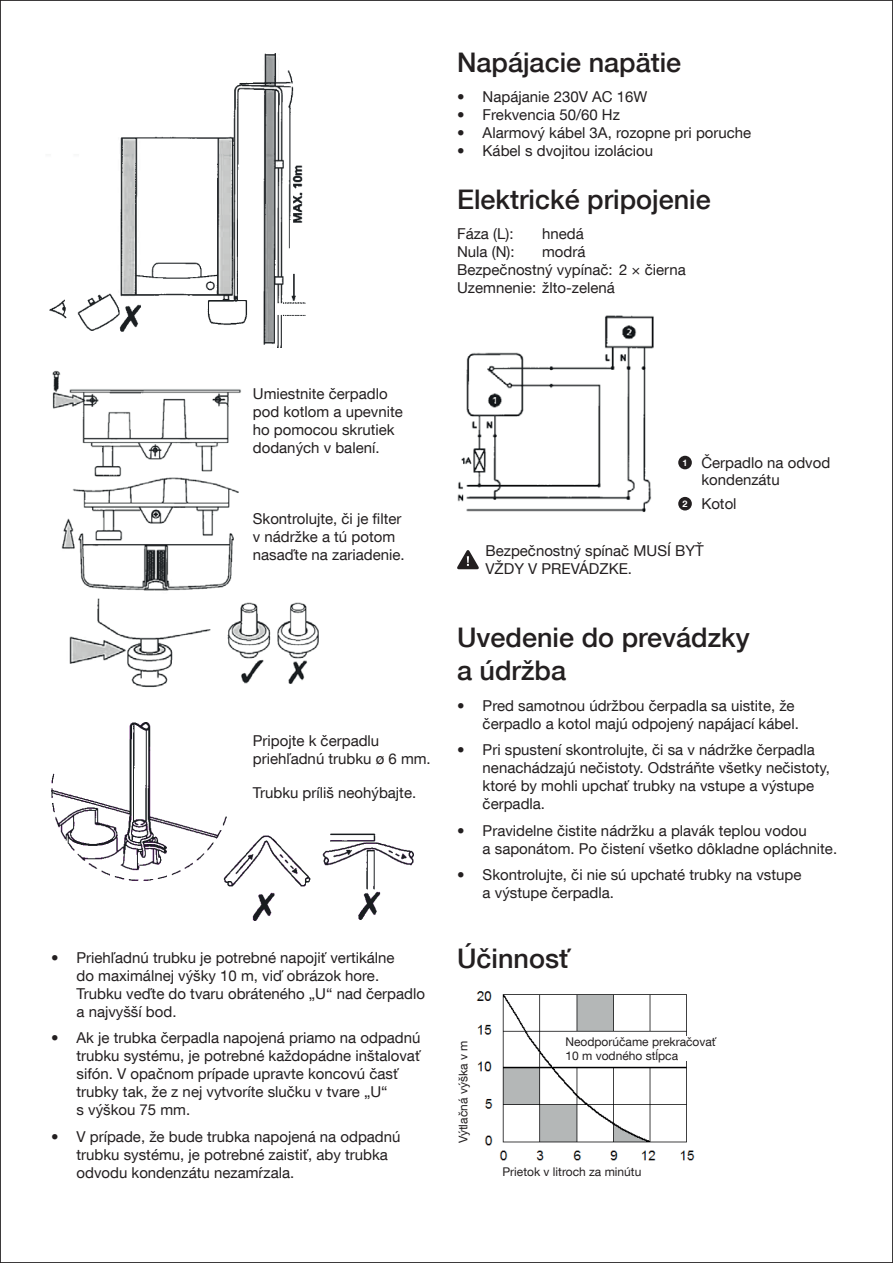
<style>
.page{position:relative;width:893px;height:1263px;background:#fff}
.page>*{position:absolute;margin:0;border:0;box-sizing:border-box;transform-origin:0 0}
.t1{font:500 27px/32.4px "Helvetica Neue LT Com";color:#231f20}
.t2{font:15px/18px "Helvetica Neue LT Com";color:#231f20}
.t3{font:12px/13.5px "Helvetica Neue LT Com";color:#231f20}
.t4{font:700 9px "Helvetica Neue LT Com";color:#fff}
</style>
<div class="page">
<img style="left:49px;top:53px;width:257px;height:295px">
<img style="left:457px;top:315px;width:197px;height:197px">
<div style="left:678px;top:456px;width:14px;height:13px;background:#231f20;border-radius:50%"></div>
<div style="left:678px;top:497px;width:14px;height:13px;background:#231f20;border-radius:50%"></div>
<svg style="left:457px;top:550px;width:22px;height:19px"></svg>
<img style="left:476px;top:991px;width:219px;height:170px">
<div style="left:678px;top:1036px;width:18px;height:25px;background:#fff"></div>
<img style="left:52px;top:370px;width:267px;height:318px">
<img style="left:51px;top:723px;width:363px;height:197px">
<p class="t1" style="left:457px;top:46px;width:226px">Napájacie napätie</p>
<p class="t2" style="left:457px;top:88px;width:192px">• Napájanie 230V AC 16W</p>
<p class="t2" style="left:457px;top:106px;width:164px">• Frekvencia 50/60 Hz</p>
<p class="t2" style="left:457px;top:124px;width:296px">• Alarmový kábel 3A, rozopne pri poruche</p>
<p class="t2" style="left:457px;top:142px;width:198px">• Kábel s dvojitou izoláciou</p>
<p class="t1" style="left:457px;top:183px;width:255px">Elektrické pripojenie</p>
<p class="t2" style="left:457px;top:225px;width:58px">Fáza (L):</p>
<p class="t2" style="left:542px;top:225px;width:43px">hnedá</p>
<p class="t2" style="left:457px;top:243px;width:59px">Nula (N):</p>
<p class="t2" style="left:542px;top:243px;width:45px">modrá</p>
<p class="t2" style="left:457px;top:261px;width:230px">Bezpečnostný vypínač: 2 × čierna</p>
<p class="t2" style="left:457px;top:279px;width:159px">Uzemnenie: žlto-zelená</p>
<p class="t2" style="left:253px;top:384px;width:152px">Umiestnite čerpadlo pod kotlom a upevnite ho pomocou skrutiek dodaných v balení.</p>
<p class="t2" style="left:253px;top:509px;width:153px">Skontrolujte, či je filter v nádržke a tú potom nasaďte na zariadenie.</p>
<p class="t2" style="left:253px;top:732px;width:128px">Pripojte k čerpadlu</p>
<p class="t2" style="left:253px;top:750px;width:179px">priehľadnú trubku ø 6 mm.</p>
<p class="t2" style="left:253px;top:784px;width:165px">Trubku príliš neohýbajte.</p>
<p class="t2" style="left:77px;top:948px;width:350px;text-indent:-26px">• Priehľadnú trubku je potrebné napojiť vertikálne<br>do maximálnej výšky 10 m, viď obrázok hore.<br>Trubku veďte do tvaru obráteného „U“ nad čerpadlo a najvyšší bod.</p>
<p class="t2" style="left:77px;top:1029px;width:345px;text-indent:-26px">• Ak je trubka čerpadla napojená priamo na odpadnú trubku systému, je potrebné každopádne inštalovať sifón. V opačnom prípade upravte koncovú časť trubky tak, že z nej vytvoríte slučku v tvare „U“<br>s výškou 75 mm.</p>
<p class="t2" style="left:77px;top:1127px;width:325px;text-indent:-26px">• V prípade, že bude trubka napojená na odpadnú trubku systému, je potrebné zaistiť, aby trubka odvodu kondenzátu nezamŕzala.</p>
<p class="t2" style="left:701px;top:454px;width:130px;line-height:16.5px">Čerpadlo na odvod kondenzátu</p>
<p class="t4" style="left:682px;top:457px;width:7px">1</p>
<p class="t4" style="left:682px;top:498px;width:7px">2</p>
<p class="t2" style="left:701px;top:495px;width:37px">Kotol</p>
<p class="t2" style="left:485px;top:541px;width:220px">Bezpečnostný spínač MUSÍ BYŤ<br>VŽDY V PREVÁDZKE.</p>
<p class="t1" style="left:457px;top:621px;width:294px">Uvedenie do prevádzky a údržba</p>
<p class="t2" style="left:457px;top:696px;width:343px;text-align:right">• Pred samotnou údržbou čerpadla sa uistite, že čerpadlo a kotol majú odpojený napájací kábel.</p>
<p class="t2" style="left:483px;top:740px;width:349px;text-indent:-26px">• Pri spustení skontrolujte, či sa v nádržke čerpadla nenachádzajú nečistoty. Odstráňte všetky nečistoty, ktoré by mohli upchať trubky na vstupe a výstupe čerpadla.</p>
<p class="t2" style="left:483px;top:821px;width:356px;text-indent:-26px">• Pravidelne čistite nádržku a plavák teplou vodou<br>a saponátom. Po čistení všetko dôkladne opláchnite.</p>
<p class="t2" style="left:483px;top:865px;width:320px;text-indent:-26px">• Skontrolujte, či nie sú upchaté trubky na vstupe a výstupe čerpadla.</p>
<p class="t1" style="left:457px;top:941px;width:114px">Účinnosť</p>
<p class="t3" style="left:456px;top:1143px;width:104px;rotate:-90deg">Výtlačná výška v m</p>
<p class="t3" style="left:565px;top:1035px;width:152px">Neodporúčame prekračovať<br>10 m vodného stĺpca</p>
<p class="t3" style="left:502px;top:1165px;width:140px">Prietok v litroch za minútu</p>
</div>
